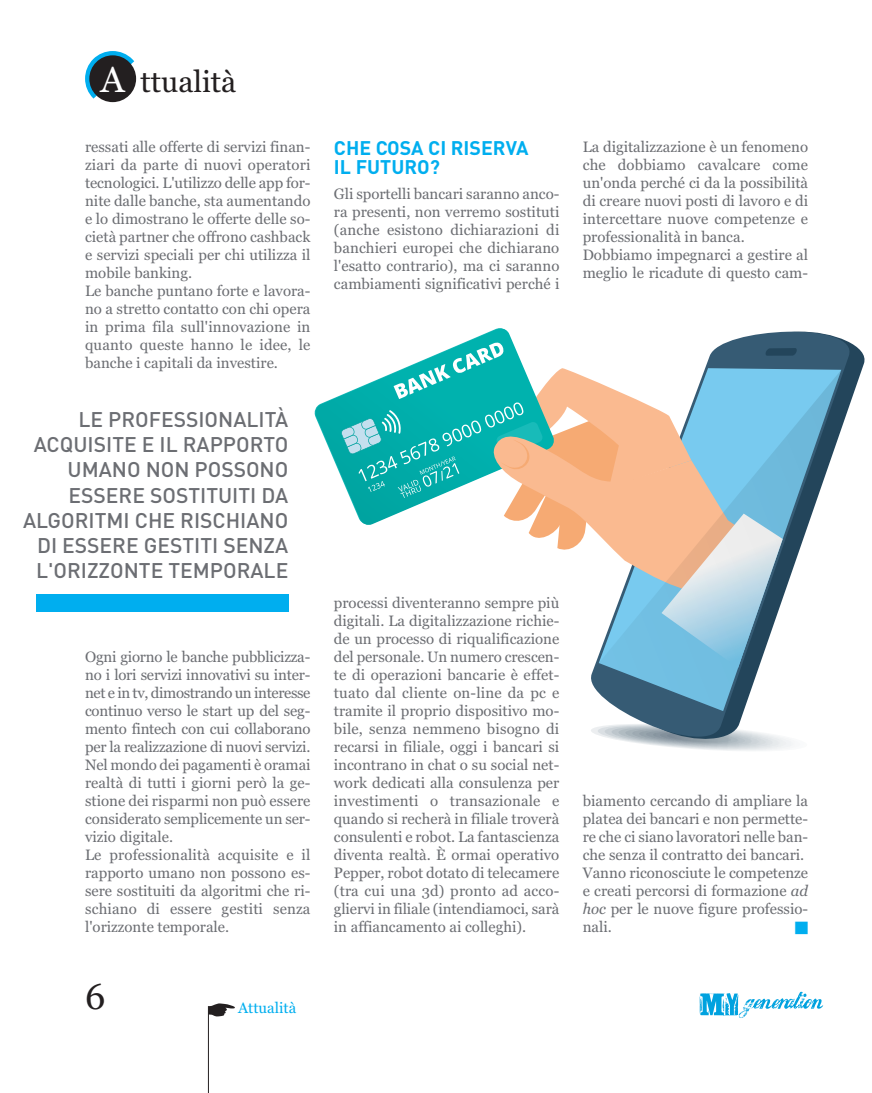
<style>
.page{position:relative;width:872px;height:1093px;background:#fff}
.page>*{position:absolute;margin:0;border:0;box-sizing:border-box;transform-origin:0 0}
.t1{font:36px "Georgia";color:#231f20}
.t2{font:36px "Georgia";color:#fff}
.t3{font:30px "Georgia";color:#231f20}
.t4{font:500 21px/25.2px "DIN Pro";color:#6c6e73;text-align:right}
.t5{font:700 19.5px/19.2px "DIN Pro";color:#00aeef}
.t6{font:15px/18px "Georgia";color:#6c6e73;text-align:justify}
.t7{font:15px "Georgia";color:#00aeef}
.t8{font:13.5px "Zapf Dingbats IT Cby BT";color:#00aeef}
.s1{font-style:italic}
</style>
<div class="page">
<svg style="left:647px;top:744px;width:146px;height:7px"></svg>
<svg style="left:640px;top:345px;width:225px;height:399px"></svg>
<svg style="left:591px;top:331px;width:263px;height:412px"></svg>
<svg style="left:314px;top:328px;width:199px;height:146px"></svg>
<svg style="left:340px;top:342px;width:457px;height:326px"></svg>
<svg style="left:599px;top:370px;width:242px;height:341px"></svg>
<div style="left:36px;top:594px;width:252px;height:17px;background:#00aeef"></div>
<svg style="left:85px;top:51px;width:49px;height:48px"></svg>
<div style="left:89px;top:55px;width:47px;height:47px;background:#231f20;border-radius:50%"></div>
<svg style="left:209px;top:1003px;width:26px;height:13px"></svg>
<hr style="left:208px;top:1006px;width:1px;height:87px;background:#231f20">
<svg style="left:699px;top:992px;width:124px;height:26px"></svg>
<p class="t2" style="left:100px;top:65px;width:26px">A</p>
<p class="t3" style="left:140px;top:69px;width:97px">ttualità</p>
<p class="t6" style="left:85px;top:139px;width:227px">ressati alle offerte di servizi finan&shy;ziari da parte di nuovi operatori tecnologici. L'utilizzo delle app for&shy;nite dalle banche, sta aumentando e lo dimostrano le offerte delle so&shy;cietà partner che offrono cashback e servizi speciali per chi utilizza il mobile banking.</p>
<p class="t6" style="left:85px;top:283px;width:227px">Le banche puntano forte e lavora&shy;no a stretto contatto con chi opera in prima fila sull'innovazione in quanto queste hanno le idee, le banche i capitali da investire.</p>
<p class="t4" style="left:23px;top:407px;width:267px">LE PROFESSIONALITÀ<br>ACQUISITE E IL RAPPORTO<br>UMANO NON POSSONO<br>ESSERE SOSTITUITI DA<br>ALGORITMI CHE RISCHIANO<br>DI ESSERE GESTITI SENZA<br>L'ORIZZONTE TEMPORALE</p>
<p class="t6" style="left:85px;top:649px;width:227px">Ogni giorno le banche pubblicizza&shy;no i lori servizi innovativi su inter&shy;net e in tv, dimostrando un interesse continuo verso le start up del seg&shy;mento fintech con cui collaborano per la realizzazione di nuovi servizi.</p>
<p class="t6" style="left:85px;top:757px;width:227px">Nel mondo dei pagamenti è oramai realtà di tutti i giorni però la ge&shy;stione dei risparmi non può essere considerato semplicemente un ser&shy;vizio digitale.</p>
<p class="t6" style="left:85px;top:847px;width:227px">Le professionalità acquisite e il rapporto umano non possono es&shy;sere sostituiti da algoritmi che ri&shy;schiano di essere gestiti senza l'orizzonte temporale.</p>
<p class="t1" style="left:85px;top:981px;width:22px">6</p>
<p class="t7" style="left:238px;top:1002px;width:60px">Attualità</p>
<p class="t5" style="left:334px;top:141px;width:196px">CHE COSA CI RISERVA<br>IL FUTURO?</p>
<p class="t6" style="left:334px;top:185px;width:227px">Gli sportelli bancari saranno anco&shy;ra presenti, non verremo sostituti (anche esistono dichiarazioni di banchieri europei che dichiarano l'esatto contrario), ma ci saranno cambiamenti significativi perché i</p>
<p class="t6" style="left:334px;top:595px;width:227px">processi diventeranno sempre più digitali. La digitalizzazione richie&shy;de un processo di riqualificazione del personale. Un numero crescen&shy;te di operazioni bancarie è effet&shy;tuato dal cliente on-line da pc e tramite il proprio dispositivo mo&shy;bile, senza nemmeno bisogno di recarsi in filiale, oggi i bancari si incontrano in chat o su social net&shy;work dedicati alla consulenza per investimenti o transazionale e quando si recherà in filiale troverà consulenti e robot. La fantascienza diventa realtà. È ormai operativo Pepper, robot dotato di telecamere (tra cui una 3d) pronto ad acco&shy;gliervi in filiale (intendiamoci, sarà in affiancamento ai colleghi).</p>
<p class="t6" style="left:583px;top:139px;width:227px">La digitalizzazione è un fenomeno che dobbiamo cavalcare come un'onda perché ci da la possibilità di creare nuovi posti di lavoro e di intercettare nuove competenze e professionalità in banca.</p>
<p class="t6" style="left:583px;top:247px;width:227px">Dobbiamo impegnarci a gestire al meglio le ricadute di questo cam-</p>
<p class="t6" style="left:583px;top:793px;width:227px">biamento cercando di ampliare la platea dei bancari e non permette&shy;re che ci siano lavoratori nelle ban&shy;che senza il contratto dei bancari.</p>
<p class="t6" style="left:583px;top:865px;width:227px">Vanno riconosciute le competenze e creati percorsi di formazione <span class="s1">ad hoc</span> per le nuove figure professio&shy;nali.</p>
<p class="t8" style="left:794px;top:923px;width:15px">■</p>
</div>
